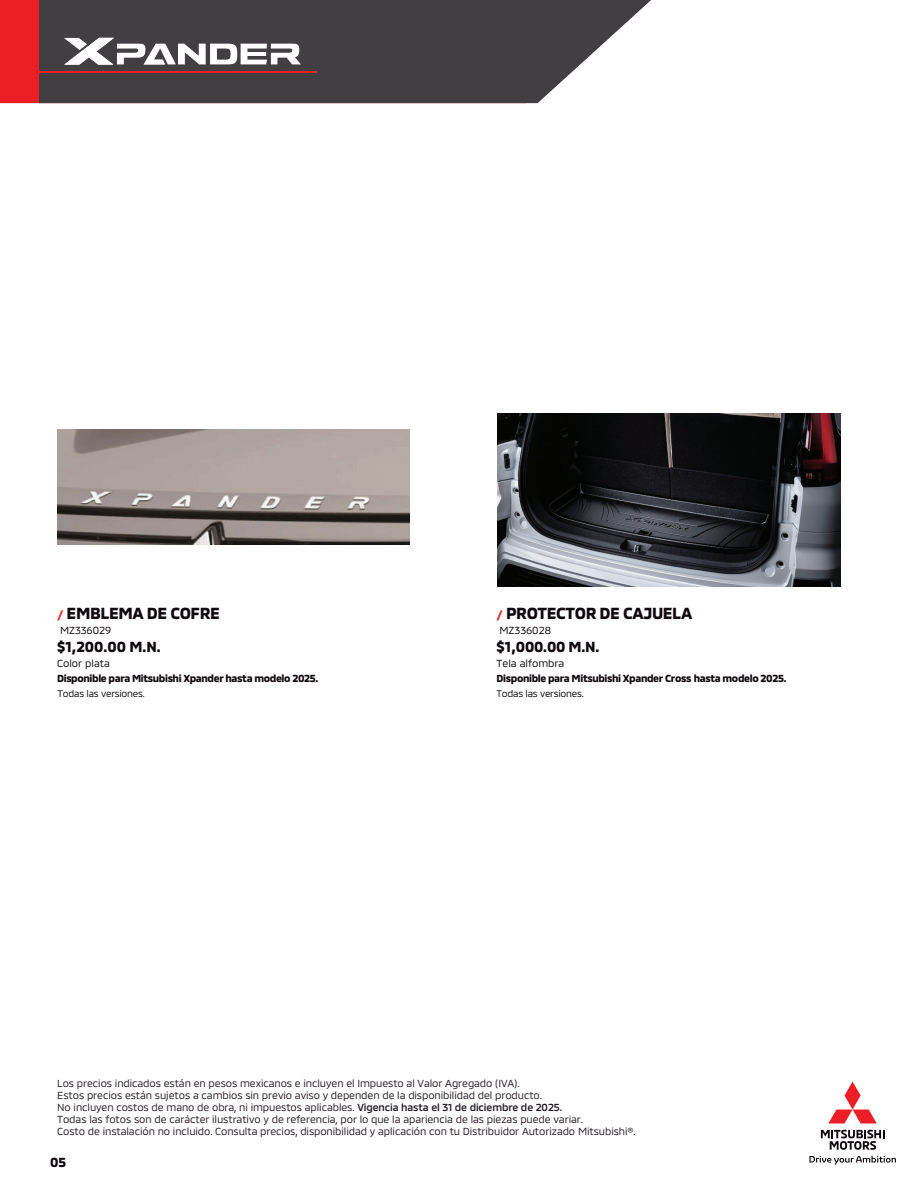
<style>
.page{position:relative;width:918px;height:1188px;background:#fff}
.page>*{position:absolute;margin:0;border:0;box-sizing:border-box;transform-origin:0 0}
.t1{font:700 16.5px "MMC";letter-spacing:-.025em;color:#0e090d}
.t2{font:700 15px "MMC";color:#0e090d}
.t3{font:700 13.5px "MMC";color:#0e090d}
.t4{font:10.5px/12px "MMC";letter-spacing:-.01em;color:#231c23}
.t5{font:700 10.5px "MMC";letter-spacing:-.035em;color:#0e090d}
.t6{font:10.5px "MMC";color:#0e090d}
.t7{font:9.75px "MMC";letter-spacing:-.02em;color:#0e090d}
.s1{font-size:12px;color:#ea3233}
.s2{font-weight:500}
</style>
<div class="page">
<div style="left:0;top:0;width:39px;height:103px;background:#ed1f26"></div>
<svg style="left:39px;top:0;width:612px;height:103px;background:#545254"></svg>
<hr style="left:33px;top:71px;width:284px;height:2px;background:#ed1f26">
<svg style="left:821px;top:1130px;width:63px;height:20px"></svg>
<svg style="left:828px;top:1082px;width:49px;height:42px"></svg>
<svg style="left:809px;top:1156px;width:87px;height:9px"></svg>
<img style="left:57px;top:430px;width:352px;height:115px">
<svg style="left:64px;top:38px;width:237px;height:27px"></svg>
<img style="left:498px;top:414px;width:342px;height:173px">
<h1 class="t1" style="left:57px;top:601px;width:165px"><span class="s1">/</span> EMBLEMA DE COFRE</h1>
<p class="t6" style="left:60px;top:622px;width:53px">MZ336029</p>
<h2 class="t2" style="left:57px;top:635px;width:105px">$1,200.00 M.N.</h2>
<p class="t6" style="left:57px;top:655px;width:54px">Color plata</p>
<p class="t5" style="left:57px;top:670px;width:263px">Disponible para Mitsubishi Xpander hasta modelo 2025.</p>
<p class="t7" style="left:58px;top:686px;width:89px">Todas las versiones.</p>
<h1 class="t1" style="left:497px;top:600px;width:197px"><span class="s1">/</span> PROTECTOR DE CAJUELA</h1>
<p class="t6" style="left:499px;top:622px;width:53px">MZ336028</p>
<h2 class="t2" style="left:497px;top:635px;width:104px">$1,000.00 M.N.</h2>
<p class="t6" style="left:497px;top:655px;width:69px">Tela alfombra</p>
<p class="t5" style="left:497px;top:670px;width:291px">Disponible para Mitsubishi Xpander Cross hasta modelo 2025.</p>
<p class="t7" style="left:497px;top:686px;width:89px">Todas las versiones.</p>
<p class="t4" style="left:57px;top:1076px;width:580px">Los precios indicados están en pesos mexicanos e incluyen el Impuesto al Valor Agregado (IVA).<br>Estos precios están sujetos a cambios sin previo aviso y dependen de la disponibilidad del producto.<br>No incluyen costos de mano de obra, ni impuestos aplicables. <span class="s2">Vigencia hasta el 31 de diciembre de 2025.<br></span>Todas las fotos son de carácter ilustrativo y de referencia, por lo que la apariencia de las piezas puede variar.<br>Costo de instalación no incluido. Consulta precios, disponibilidad y aplicación con tu Distribuidor Autorizado Mitsubishi®.</p>
<p class="t3" style="left:50px;top:1151px;width:18px">05</p>
</div>
